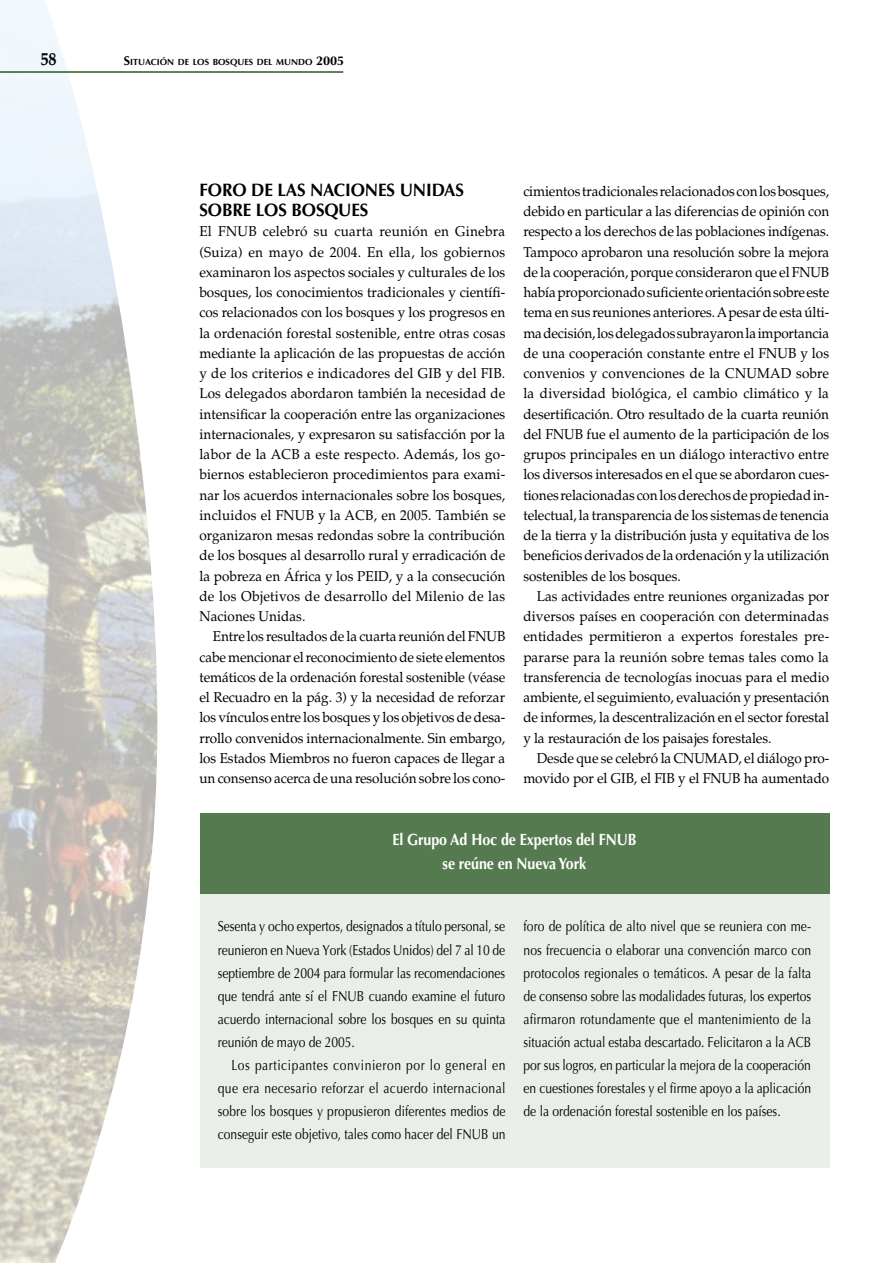
<style>
.page{position:relative;width:893px;height:1263px;background:#fff}
.page>*{position:absolute;margin:0;border:0;box-sizing:border-box;transform-origin:0 0}
.t1{font:700 18px/20.2px "Optima LT Std";letter-spacing:-.005em;color:#000;scale:.95 1}
.t2{font:700 18px "Palatino";color:#000;scale:.9 1}
.t3{font:700 16.2px/23.1px "Optima LT Std";letter-spacing:-.005em;color:#fff;text-align:center;scale:.88 1}
.t4{font:14.55px/23.1px "Optima LT Std";color:#000;text-align:justify;scale:.83 1}
.t5{font:14.25px/20.2px "Palatino";letter-spacing:-.005em;color:#000;text-align:justify;scale:.95 1}
.t6{font:700 8.85px "Optima LT Std";color:#000}
.s1{font-size:12.75px}
</style>
<div class="page">
<svg style="left:1px;top:0;width:157px;height:1263px"></svg>
<hr style="left:0;top:71px;width:343px;height:2px;background:#2c5923">
<div style="left:200px;top:828px;width:629px;height:340px;background:#eaeee9"></div>
<div style="left:200px;top:813px;width:629px;height:80px;background:#567a4f"></div>
<p class="t2" style="left:40px;top:47px;width:19px">58</p>
<p class="t6" style="left:124px;top:57px;width:222px"><span class="s1">S</span>ITUACIÓN DE LOS BOSQUES DEL MUNDO <span class="s1">2005</span></p>
<p class="t1" style="left:199px;top:180px;width:280px">FORO DE LAS NACIONES UNIDAS<br>SOBRE LOS BOSQUES</p>
<p class="t5" style="left:199px;top:222px;width:324px">El FNUB celebró su cuarta reunión en Ginebra (Suiza) en mayo de 2004. En ella, los gobiernos examinaron los aspectos sociales y culturales de los bosques, los conocimientos tradicionales y científi&shy;cos relacionados con los bosques y los progresos en la ordenación forestal sostenible, entre otras cosas mediante la aplicación de las propuestas de acción y de los criterios e indicadores del GIB y del FIB.<br>Los delegados abordaron también la necesidad de intensificar la cooperación entre las organizaciones internacionales, y expresaron su satisfacción por la labor de la ACB a este respecto. Además, los go&shy;biernos establecieron procedimientos para exami&shy;nar los acuerdos internacionales sobre los bosques, incluidos el FNUB y la ACB, en 2005. También se organizaron mesas redondas sobre la contribución de los bosques al desarrollo rural y erradicación de la pobreza en África y los PEID, y a la consecución de los Objetivos de desarrollo del Milenio de las Naciones Unidas.</p>
<p class="t5" style="left:199px;top:627px;width:323px;text-indent:14px">Entre los resultados de la cuarta reunión del FNUB cabe mencionar el reconocimiento de siete elementos temáticos de la ordenación forestal sostenible (véase el Recuadro en la pág. 3) y la necesidad de reforzar los vínculos entre los bosques y los objetivos de desa&shy;rrollo convenidos internacionalmente. Sin embargo, los Estados Miembros no fueron capaces de llegar a un consenso acerca de una resolución sobre los cono-</p>
<p class="t5" style="left:523px;top:181px;width:324px">cimientos tradicionales relacionados con los bosques, debido en particular a las diferencias de opinión con respecto a los derechos de las poblaciones indígenas.<br>Tampoco aprobaron una resolución sobre la mejora de la cooperación, porque consideraron que el FNUB había proporcionado suficiente orientación sobre este tema en sus reuniones anteriores. A pesar de esta últi&shy;ma decisión, los delegados subrayaron la importancia de una cooperación constante entre el FNUB y los convenios y convenciones de la CNUMAD sobre la diversidad biológica, el cambio climático y la desertificación. Otro resultado de la cuarta reunión del FNUB fue el aumento de la participación de los grupos principales en un diálogo interactivo entre los diversos interesados en el que se abordaron cues&shy;tiones relacionadas con los derechos de propiedad in&shy;telectual, la transparencia de los sistemas de tenencia de la tierra y la distribución justa y equitativa de los beneficios derivados de la ordenación y la utilización sostenibles de los bosques.</p>
<p class="t5" style="left:523px;top:586px;width:323px;text-indent:14px">Las actividades entre reuniones organizadas por diversos países en cooperación con determinadas entidades permitieron a expertos forestales pre&shy;pararse para la reunión sobre temas tales como la transferencia de tecnologías inocuas para el medio ambiente, el seguimiento, evaluación y presentación de informes, la descentralización en el sector forestal y la restauración de los paisajes forestales.</p>
<p class="t5" style="left:523px;top:748px;width:324px;text-align:right">Desde que se celebró la CNUMAD, el diálogo pro&shy;movido por el GIB, el FIB y el FNUB ha aumentado</p>
<p class="t3" style="left:392px;top:828px;width:279px">El Grupo Ad Hoc de Expertos del FNUB se reúne en Nueva York</p>
<p class="t4" style="left:218px;top:915px;width:348px">Sesenta y ocho expertos, designados a título personal, se reunieron en Nueva York (Estados Unidos) del 7 al 10 de septiembre de 2004 para formular las recomendaciones que tendrá ante sí el FNUB cuando examine el futuro acuerdo internacional sobre los bosques en su quinta reunión de mayo de 2005.</p>
<p class="t4" style="left:218px;top:1054px;width:348px;text-indent:14px">Los participantes convinieron por lo general en que era necesario reforzar el acuerdo internacional sobre los bosques y propusieron diferentes medios de conseguir este objetivo, tales como hacer del FNUB un</p>
<p class="t4" style="left:523px;top:915px;width:348px">foro de política de alto nivel que se reuniera con me&shy;nos frecuencia o elaborar una convención marco con protocolos regionales o temáticos. A pesar de la falta de consenso sobre las modalidades futuras, los expertos afirmaron rotundamente que el mantenimiento de la situación actual estaba descartado. Felicitaron a la ACB por sus logros, en particular la mejora de la cooperación en cuestiones forestales y el firme apoyo a la aplicación de la ordenación forestal sostenible en los países.</p>
</div>
